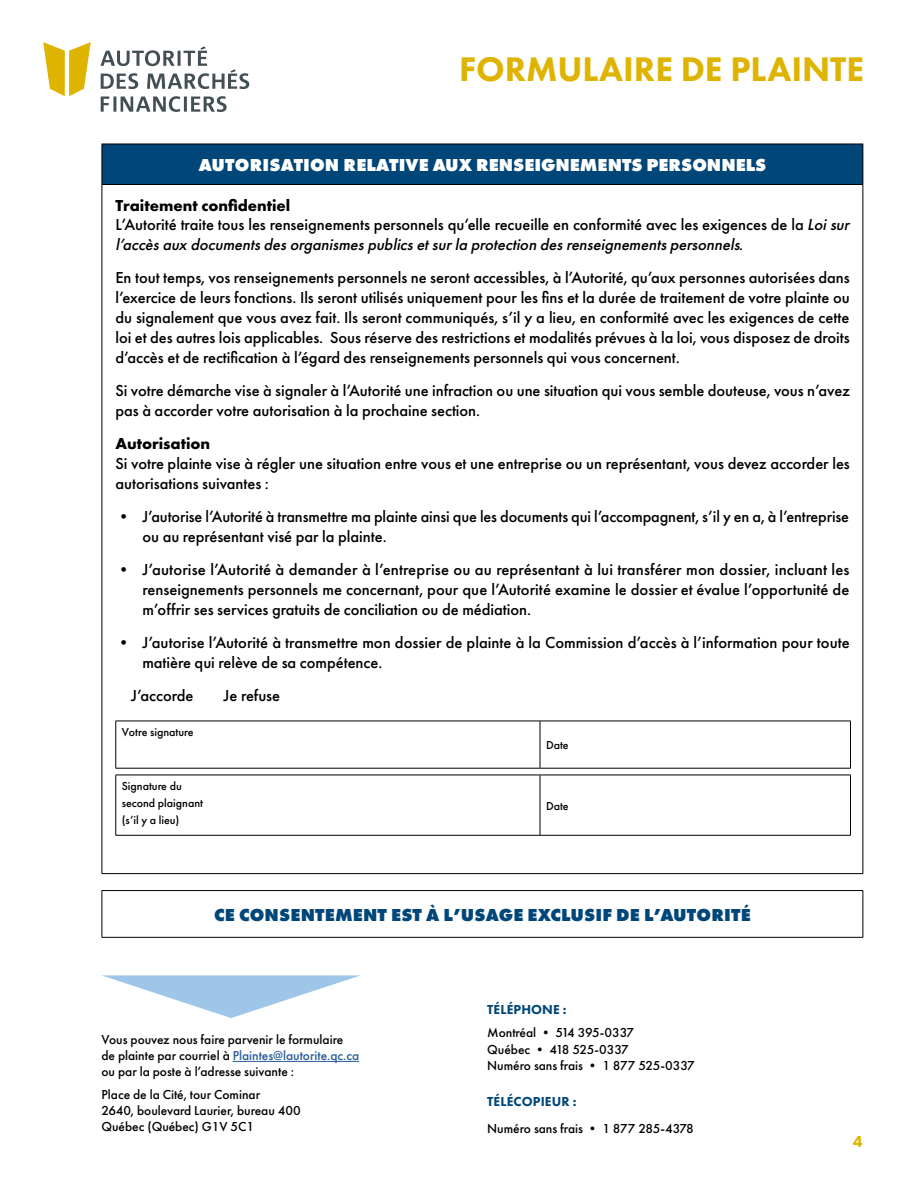
<style>
.page{position:relative;width:918px;height:1188px;background:#fff}
.page>*{position:absolute;margin:0;border:0;box-sizing:border-box;transform-origin:0 0}
.t1{font:800 35.4px "Futura PT";color:#dfb400}
.t2{font:800 18px "Futura PT";color:#fff}
.t3{font:800 18px "Futura PT";letter-spacing:.01em;color:#004679}
.t4{font:500 16.5px/19.8px "Futura PT";color:#000001}
.t5{font:700 16.5px "Futura PT";color:#000001}
.t6{font:800 16.5px "Futura PT";color:#dfb400}
.t7{font:500 13.5px/16.2px "Futura PT";color:#000001}
.t8{font:800 13.5px "Futura PT";letter-spacing:.01em;color:#004679}
.t9{font:500 12px/16.8px "Futura PT";color:#000001}
.s1{font-style:italic}
.s2{color:#295b97}
</style>
<div class="page">
<svg style="left:43px;top:42px;width:48px;height:54px"></svg>
<svg style="left:101px;top:46px;width:148px;height:66px"></svg>
<div style="left:102px;top:144px;width:761px;height:40px;background:#004679"></div>
<hr style="left:102px;top:144px;width:761px;height:1px;background:#000001">
<hr style="left:102px;top:144px;width:1px;height:40px;background:#000001">
<hr style="left:862px;top:144px;width:1px;height:40px;background:#000001">
<hr style="left:102px;top:184px;width:761px;height:1px;background:#000001">
<hr style="left:102px;top:185px;width:1px;height:688px;background:#000001">
<hr style="left:862px;top:185px;width:1px;height:688px;background:#000001">
<hr style="left:102px;top:873px;width:761px;height:1px;background:#000001">
<hr style="left:115px;top:721px;width:425px;height:1px;background:#000001">
<hr style="left:115px;top:721px;width:1px;height:47px;background:#000001">
<hr style="left:540px;top:721px;width:311px;height:1px;background:#000001">
<hr style="left:540px;top:721px;width:1px;height:47px;background:#000001">
<hr style="left:850px;top:721px;width:1px;height:47px;background:#000001">
<hr style="left:115px;top:768px;width:425px;height:1px;background:#000001">
<hr style="left:540px;top:768px;width:311px;height:1px;background:#000001">
<hr style="left:115px;top:775px;width:425px;height:1px;background:#000001">
<hr style="left:115px;top:775px;width:1px;height:60px;background:#000001">
<hr style="left:540px;top:775px;width:311px;height:1px;background:#000001">
<hr style="left:540px;top:775px;width:1px;height:60px;background:#000001">
<hr style="left:850px;top:775px;width:1px;height:60px;background:#000001">
<hr style="left:115px;top:835px;width:425px;height:1px;background:#000001">
<hr style="left:540px;top:835px;width:311px;height:1px;background:#000001">
<hr style="left:102px;top:890px;width:761px;height:1px;background:#000001">
<hr style="left:102px;top:891px;width:1px;height:46px;background:#000001">
<hr style="left:862px;top:891px;width:1px;height:46px;background:#000001">
<hr style="left:102px;top:937px;width:761px;height:1px;background:#000001">
<hr style="left:233px;top:1061px;width:126px;height:1px;background:#295b97">
<svg style="left:102px;top:975px;width:258px;height:43px"></svg>
<p class="t1" style="left:459px;top:47px;width:407px">FORMULAIRE DE PLAINTE</p>
<p class="t2" style="left:199px;top:154px;width:569px">AUTORISATION RELATIVE AUX RENSEIGNEMENTS PERSONNELS</p>
<p class="t5" style="left:115px;top:194px;width:176px">Traitement confidentiel</p>
<p class="t4" style="left:115px;top:215px;width:739px">L’Autorité traite tous les renseignements personnels qu’elle recueille en conformité avec les exigences de la <span class="s1">Loisur l’accèsaux documentsdesorganismespublicsetsurla protection desrenseignementspersonnels</span>.</p>
<p class="t4" style="left:115px;top:268px;width:736px;text-align:justify">En tout temps, vos renseignements personnels ne seront accessibles, à l’Autorité, qu’aux personnes autorisées dans l’exercice de leurs fonctions. Ils seront utilisés uniquement pour les fins et la durée de traitement de votre plainte ou du signalement que vous avez fait. Ils seront communiqués, s’il y a lieu, en conformité avec les exigences de cette loi et des autres lois applicables. Sous réserve des restrictions et modalités prévues à la loi, vous disposez de droits d’accès et de rectification à l’égard des renseignements personnels qui vous concernent.</p>
<p class="t4" style="left:115px;top:381px;width:736px">Si votre démarche vise à signaler à l’Autorité une infraction ou une situation qui vous semble douteuse, vous n’avez pas à accorder votre autorisation à la prochaine section.</p>
<p class="t5" style="left:115px;top:433px;width:96px">Autorisation</p>
<p class="t4" style="left:115px;top:453px;width:736px">Si votre plainte vise à régler une situation entre vous et une entreprise ou un représentant, vous devez accorder les autorisations suivantes :</p>
<p class="t4" style="left:142px;top:507px;width:708px;text-indent:-27px">• J’autorise l’Autorité à transmettre ma plainte ainsi que les documents qui l’accompagnent, s’il y en a, à l’entreprise ou au représentant visé par la plainte.</p>
<p class="t4" style="left:142px;top:560px;width:709px;text-align:justify;text-indent:-27px">• J’autorise l’Autorité à demander à l’entreprise ou au représentant à lui transférer mon dossier, incluant les renseignements personnels me concernant, pour que l’Autorité examine le dossier et évalue l’opportunité de m’offrir ses services gratuits de conciliation ou de médiation.</p>
<p class="t4" style="left:142px;top:633px;width:709px;text-indent:-27px">• J’autorise l’Autorité à transmettre mon dossier de plainte à la Commission d’accès à l’information pour toute matière qui relève de sa compétence.</p>
<p class="t4" style="left:131px;top:686px;width:64px">J’accorde</p>
<p class="t4" style="left:224px;top:686px;width:58px">Je refuse</p>
<p class="t9" style="left:122px;top:724px;width:73px">Votre signature</p>
<p class="t9" style="left:546px;top:737px;width:24px">Date</p>
<p class="t9" style="left:122px;top:778px;width:83px">Signature du second plaignant (s’il y a lieu)</p>
<p class="t9" style="left:546px;top:797px;width:24px">Date</p>
<p class="t3" style="left:214px;top:903px;width:538px">CE CONSENTEMENT EST À L’USAGE EXCLUSIF DE L’AUTORITÉ</p>
<p class="t7" style="left:102px;top:1031px;width:259px">Vous pouvez nous faire parvenir le formulaire de plainte par courriel à <span class="s2">Plaintes@lautorite.qc.ca </span>ou par la poste à l’adresse suivante :</p>
<p class="t7" style="left:102px;top:1086px;width:160px">Place de la Cité, tour Cominar</p>
<p class="t7" style="left:102px;top:1102px;width:201px">2640, boulevard Laurier, bureau 400</p>
<p class="t7" style="left:102px;top:1118px;width:154px">Québec (Québec) G1V 5C1</p>
<p class="t8" style="left:487px;top:1001px;width:81px">TÉLÉPHONE :</p>
<p class="t7" style="left:487px;top:1025px;width:209px">Montréal • 514 395-0337<br>Québec • 418 525-0337<br>Numéro sans frais • 1 877 525-0337</p>
<p class="t8" style="left:487px;top:1093px;width:91px">TÉLÉCOPIEUR :</p>
<p class="t7" style="left:487px;top:1120px;width:208px">Numéro sans frais • 1 877 285-4378</p>
<p class="t6" style="left:853px;top:1131px;width:11px">4</p>
</div>
